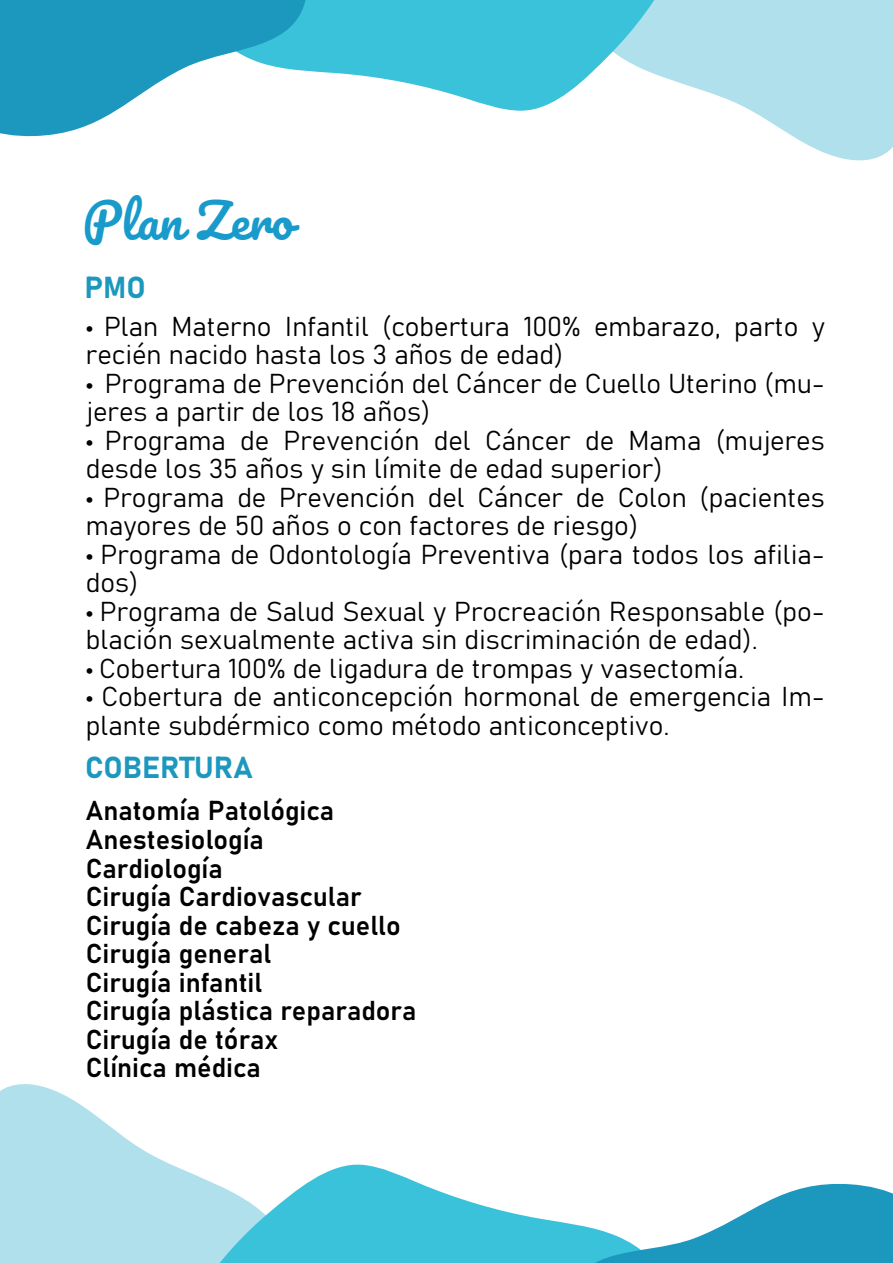
<style>
.page{position:relative;width:893px;height:1263px;background:#fff}
.page>*{position:absolute;margin:0;border:0;box-sizing:border-box;transform-origin:0 0}
.t1{font:48px "Pacifico";color:#189acb}
.t2{font:30px "Bahnschrift";color:#1c98be}
.t3{font:27px/28.5px "Bahnschrift";color:#000001}
.s1{font-family:"Myriad Pro"}
</style>
<div class="page">
<svg style="left:693px;top:0;width:200px;height:161px;fill:#b0e0ec"></svg>
<svg style="left:317px;top:0;width:376px;height:111px;fill:#3ac2db"></svg>
<svg style="left:0;top:0;width:317px;height:137px"></svg>
<svg style="left:0;top:1084px;width:175px;height:179px;fill:#b0e0ec"></svg>
<svg style="left:175px;top:1164px;width:386px;height:99px;fill:#3ac2db"></svg>
<svg style="left:561px;top:1184px;width:332px;height:79px"></svg>
<h1 class="t1" style="left:83px;top:196px;width:212px">Plan Zero</h1>
<p class="t2" style="left:84px;top:265px;width:63px">PMO</p>
<p class="t3" style="left:86px;top:310px;width:740px"><span class="s1">•</span> Plan Materno Infantil (cobertura 100% embarazo, parto y recién nacido hasta los 3 años de edad)</p>
<p class="t3" style="left:86px;top:367px;width:740px"><span class="s1">•</span> Programa de Prevención del Cáncer de Cuello Uterino (mu&shy;jeres a partir de los 18 años)</p>
<p class="t3" style="left:86px;top:424px;width:740px"><span class="s1">•</span> Programa de Prevención del Cáncer de Mama (mujeres desde los 35 años y sin límite de edad superior)</p>
<p class="t3" style="left:86px;top:481px;width:740px"><span class="s1">•</span> Programa de Prevención del Cáncer de Colon (pacientes mayores de 50 años o con factores de riesgo)</p>
<p class="t3" style="left:86px;top:538px;width:740px"><span class="s1">•</span> Programa de Odontología Preventiva (para todos los afilia&shy;dos)</p>
<p class="t3" style="left:86px;top:595px;width:740px"><span class="s1">•</span> Programa de Salud Sexual y Procreación Responsable (po&shy;blación sexualmente activa sin discriminación de edad).</p>
<p class="t3" style="left:86px;top:652px;width:660px"><span class="s1">•</span> Cobertura 100% de ligadura de trompas y vasectomía.</p>
<p class="t3" style="left:86px;top:681px;width:740px"><span class="s1">•</span> Cobertura de anticoncepción hormonal de emergencia Im&shy;plante subdérmico como método anticonceptivo.</p>
<p class="t2" style="left:85px;top:744px;width:169px">COBERTURA</p>
<p class="t3" style="left:86px;top:795px;width:332px">Anatomía Patológica<br>Anestesiología<br>Cardiología<br>Cirugía Cardiovascular<br>Cirugía de cabeza y cuello<br>Cirugía general<br>Cirugía infantil<br>Cirugía plástica reparadora<br>Cirugía de tórax<br>Clínica médica</p>
</div>
